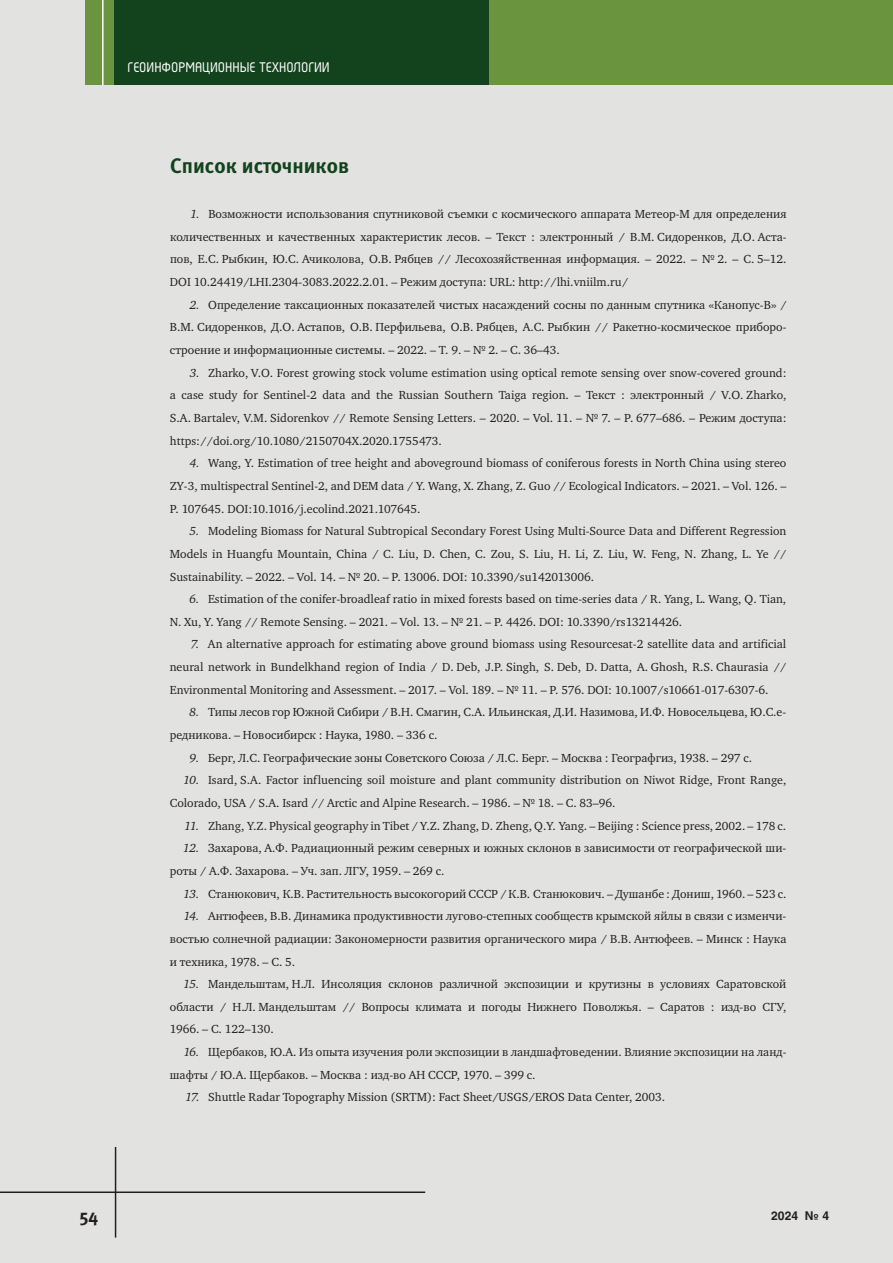
<style>
.page{position:relative;width:893px;height:1263px;background:#e2e2e1}
.page>*{position:absolute;margin:0;border:0;box-sizing:border-box;transform-origin:0 0}
.t1{font:21px "Meta Bold LFC";color:#13431d}
.t2{font:18px "Meta Bold C";color:#231f20}
.t3{font:700 16.5px "Magic C";color:#fff}
.t4{font:12px/22.6px "Charter C";color:#231f20;text-align:justify}
.t5{font:700 12px "Helios C";color:#231f20}
.s1{font-style:italic}
</style>
<div class="page">
<div style="left:85px;top:0;width:808px;height:85px;background:#6b943e"></div>
<div style="left:115px;top:0;width:374px;height:85px;background:#13431d"></div>
<hr style="left:102px;top:0;width:2px;height:85px;background:#fff">
<hr style="left:0;top:1191px;width:425px;height:2px;background:#231f20">
<hr style="left:115px;top:1147px;width:1px;height:90px;background:#231f20">
<h3 class="t3" style="left:128px;top:60px;width:204px">ГЕОИНФОРМАЦИОННЫЕ ТЕХНОЛОГИИ</h3>
<h1 class="t1" style="left:170px;top:153px;width:181px">Список источников</h1>
<p class="t4" style="left:170px;top:203px;width:618px;text-indent:21px"><span class="s1">1.</span> Возможности использования спутниковой съемки с космического аппарата Метеор-М для определения количественных и качественных характеристик лесов. – Текст : электронный / В.М. Сидоренков, Д.О. Аста&shy;пов, Е.С. Рыбкин, Ю.С. Ачиколова, О.В. Рябцев // Лесохозяйственная информация. – 2022. – № 2. – C. 5–12.<br>DOI 10.24419/LHI.2304-3083.2022.2.01. – Режим доступа: URL: http://lhi.vniilm.ru/</p>
<p class="t4" style="left:170px;top:293px;width:618px;text-indent:20px"><span class="s1">2.</span> Определение таксационных показателей чистых насаждений сосны по данным спутника «Канопус-В» / В.М. Сидоренков, Д.О. Астапов, О.В. Перфильева, О.В. Рябцев, А.С. Рыбкин // Ракетно-космическое приборо&shy;строение и информационные системы. – 2022. – Т. 9. – № 2. – C. 36–43.</p>
<p class="t4" style="left:170px;top:361px;width:618px;text-indent:20px"><span class="s1">3.</span> Zharko, V.O. Forest growing stock volume estimation using optical remote sensing over snow-covered ground: a case study for Sentinel-2 data and the Russian Southern Taiga region. – Текст : электронный / V.O. Zharko, S.A. Bartalev, V.M. Sidorenkov // Remote Sensing Letters. – 2020. – Vol. 11. – № 7. – P. 677–686. – Режим доступа: https://doi.org/10.1080/2150704X.2020.1755473.</p>
<p class="t4" style="left:170px;top:452px;width:618px;text-indent:20px"><span class="s1">4.</span> Wang, Y. Estimation of tree height and aboveground biomass of coniferous forests in North China using stereo ZY-3, multispectral Sentinel-2, and DEM data / Y. Wang, Х. Zhang, Z. Guo // Ecological Indicators. – 2021. – Vol. 126. – P. 107645. DOI:10.1016/j.ecolind.2021.107645.</p>
<p class="t4" style="left:170px;top:520px;width:618px;text-indent:20px"><span class="s1">5.</span> Modeling Biomass for Natural Subtropical Secondary Forest Using Multi-Source Data and Different Regression Models in Huangfu Mountain, China / С. Liu, D. Chen, С. Zou, S. Liu, Н. Li, Z. Liu, W. Feng, N. Zhang, L. Ye // Sustainability. – 2022. – Vol. 14. – № 20. – P. 13006. DOI: 10.3390/su142013006.</p>
<p class="t4" style="left:170px;top:588px;width:618px;text-indent:20px"><span class="s1">6.</span> Estimation of the conifer-broadleaf ratio in mixed forests based on time-series data / R. Yang, L. Wang, Q. Tian,<br>N. Xu, Y. Yang // Remote Sensing. – 2021. – Vol. 13. – № 21. – P. 4426. DOI: 10.3390/rs13214426.</p>
<p class="t4" style="left:170px;top:633px;width:618px;text-indent:21px"><span class="s1">7.</span> An alternative approach for estimating above ground biomass using Resourcesat-2 satellite data and artificial neural network in Bundelkhand region of India / D. Deb, J.P. Singh, S. Deb, D. Datta, А. Ghosh, R.S. Chaurasia // Environmental Monitoring and Assessment. – 2017. – Vol. 189. – № 11. – P. 576. DOI: 10.1007/s10661-017-6307-6.</p>
<p class="t4" style="left:170px;top:701px;width:618px;text-indent:20px"><span class="s1">8.</span> Типы лесов гор Южной Сибири / В.Н. Смагин, С.А. Ильинская, Д.И. Назимова, И.Ф. Новосельцева, Ю.С.е&shy;редникова. – Новосибирск : Наука, 1980. – 336 с.</p>
<p class="t4" style="left:190px;top:746px;width:564px"><span class="s1">9.</span> Берг, Л.С. Географические зоны Советского Союза / Л.С. Берг. – Москва : Географгиз, 1938. – 297 с.</p>
<p class="t4" style="left:170px;top:769px;width:618px;text-indent:14px"><span class="s1">10.</span> Isard, S.A. Factor influencing soil moisture and plant community distribution on Niwot Ridge, Front Range,<br>Colorado, USA / S.A. Isard // Arctic and Alpine Research. – 1986. – № 18. – C. 83–96.</p>
<p class="t4" style="left:185px;top:814px;width:603px"><span class="s1">11.</span> Zhang, Y.Z. Physical geography in Tibet / Y.Z. Zhang, D. Zheng, Q.Y. Yang. – Beijing : Science press, 2002. – 178 с.</p>
<p class="t4" style="left:170px;top:837px;width:618px;text-indent:14px"><span class="s1">12.</span> Захарова, А.Ф. Радиационный режим северных и южных склонов в зависимости от географической ши&shy;роты / А.Ф. Захарова. – Уч. зап. ЛГУ, 1959. – 269 с.</p>
<p class="t4" style="left:184px;top:882px;width:604px"><span class="s1">13.</span> Станюкович, К.В. Растительность высокогорий СССР / К.В. Станюкович. – Душанбе : Дониш, 1960. – 523 с.</p>
<p class="t4" style="left:170px;top:905px;width:618px;text-indent:14px"><span class="s1">14.</span> Антюфеев, В.В. Динамика продуктивности лугово-степных сообществ крымской яйлы в связи с изменчи&shy;востью солнечной радиации: Закономерности развития органического мира / В.В. Антюфеев. – Минск : Наука и техника, 1978. – С. 5.</p>
<p class="t4" style="left:170px;top:973px;width:618px;text-indent:14px"><span class="s1">15.</span> Мандельштам, Н.Л. Инсоляция склонов различной экспозиции и крутизны в условиях Саратовской области / Н.Л. Мандельштам // Вопросы климата и погоды Нижнего Поволжья. – Саратов : изд-во СГУ, 1966. – C. 122–130.</p>
<p class="t4" style="left:170px;top:1041px;width:618px;text-indent:14px"><span class="s1">16.</span> Щербаков, Ю.А. Из опыта изучения роли экспозиции в ландшафтоведении. Влияние экспозиции на ланд&shy;шафты / Ю.А. Щербаков. – Москва : изд-во АН СССР, 1970. – 399 с.</p>
<p class="t4" style="left:185px;top:1086px;width:481px"><span class="s1">17.</span> Shuttle Radar Topography Mission (SRTM): Fact Sheet/USGS/EROS Data Center, 2003.</p>
<h2 class="t2" style="left:79px;top:1205px;width:20px">54</h2>
<p class="t5" style="left:771px;top:1208px;width:60px">2024 № 4</p>
</div>
